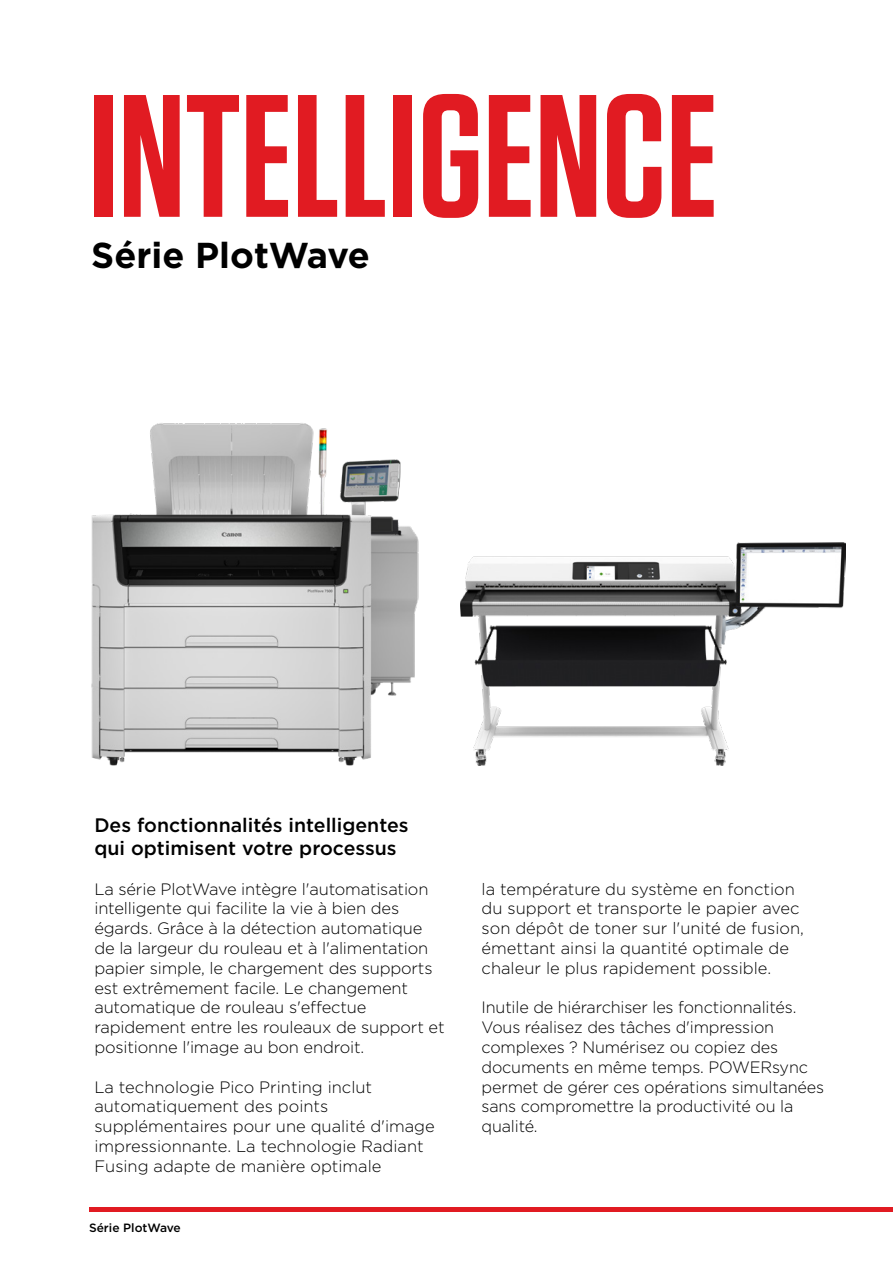
<style>
.page{position:relative;width:893px;height:1263px;background:#fff}
.page>*{position:absolute;margin:0;border:0;box-sizing:border-box;transform-origin:0 0}
.t1{font:600 174px "Tungsten";color:#e11b22}
.t2{font:700 36px "Gotham";color:#000}
.t3{font:500 19.5px/23.4px "Gotham";color:#000}
.t4{font:300 16.5px/19.8px "Gotham";letter-spacing:-.01em;color:#000}
.t5{font:500 12px "Gotham";color:#000}
</style>
<div class="page">
<img style="left:529px;top:542px;width:316px;height:224px">
<div style="left:90px;top:1207px;width:803px;height:5px;background:#e11b22"></div>
<img style="left:91px;top:423px;width:438px;height:343px">
<h1 class="t1" style="left:88px;top:65px;width:631px">INTELLIGENCE</h1>
<h2 class="t2" style="left:91px;top:232px;width:280px">Série PlotWave</h2>
<p class="t3" style="left:94px;top:813px;width:316px">Des fonctionnalités intelligentes qui optimisent votre processus</p>
<p class="t4" style="left:94px;top:878px;width:352px">La série PlotWave intègre l'automatisation intelligente qui facilite la vie à bien des égards. Grâce à la détection automatique de la largeur du rouleau et à l'alimentation papier simple, le chargement des supports est extrêmement facile. Le changement automatique de rouleau s'effectue rapidement entre les rouleaux de support et positionne l'image au bon endroit.</p>
<p class="t4" style="left:94px;top:1076px;width:342px">La technologie Pico Printing inclut automatiquement des points supplémentaires pour une qualité d'image impressionnante. La technologie Radiant Fusing adapte de manière optimale</p>
<p class="t5" style="left:89px;top:1220px;width:93px">Série PlotWave</p>
<p class="t4" style="left:482px;top:878px;width:324px">la température du système en fonction du support et transporte le papier avec son dépôt de toner sur l'unité de fusion, émettant ainsi la quantité optimale de chaleur le plus rapidement possible.</p>
<p class="t4" style="left:482px;top:997px;width:344px">Inutile de hiérarchiser les fonctionnalités.<br>Vous réalisez des tâches d'impression complexes ? Numérisez ou copiez des documents en même temps. POWERsync permet de gérer ces opérations simultanées sans compromettre la productivité ou la qualité.</p>
</div>
